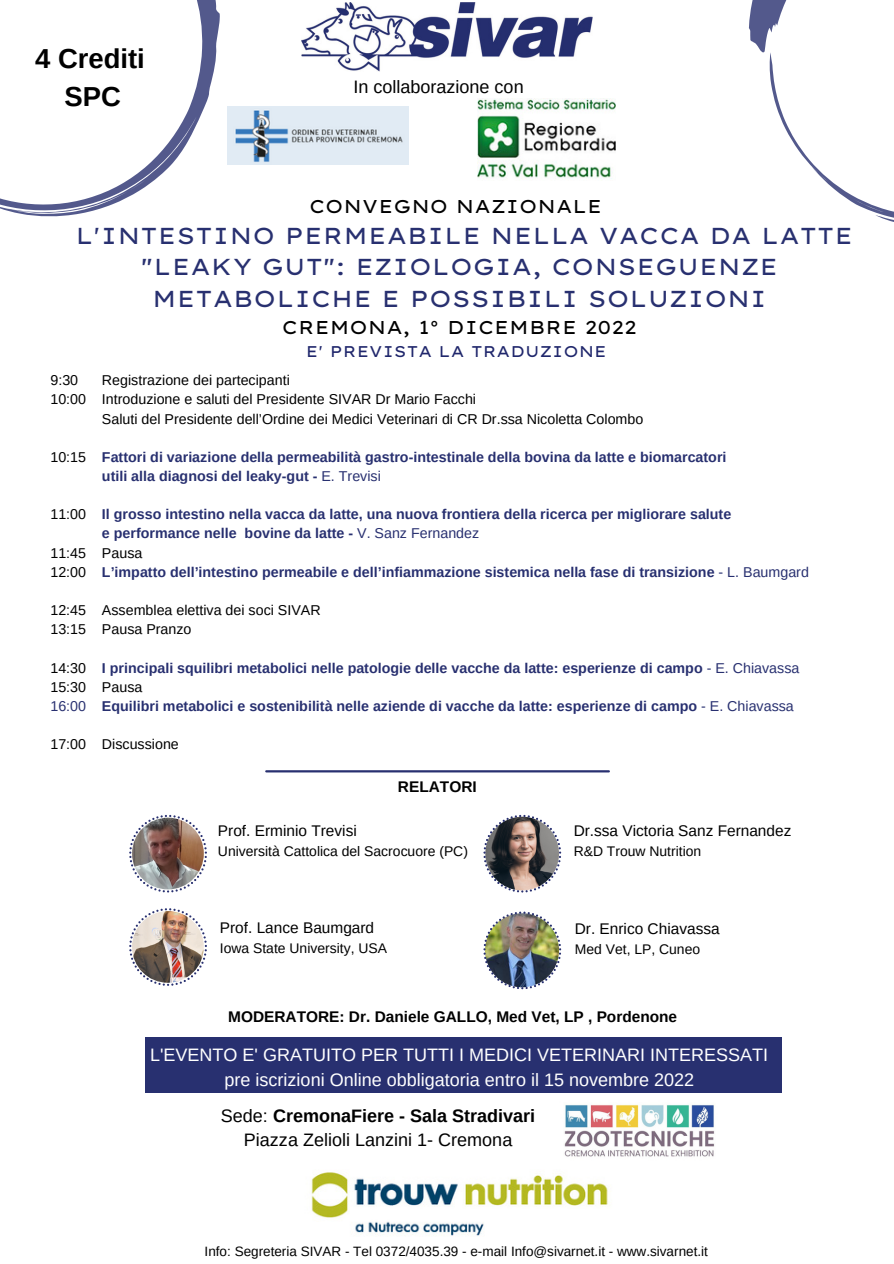
<style>
.page{position:relative;width:894px;height:1264px;background:#fff}
.page>*{position:absolute;margin:0;border:0;box-sizing:border-box;transform-origin:0 0}
.t1{font:700 27.45px/38px "Arimo";color:#000;text-align:center}
.t2{font:23.1px/31.5px "Lexend Mega";color:#283070;text-align:center}
.t3{font:18.6px "Lexend Mega";color:#000}
.t4{font:18px/24.8px "Arimo";color:#fff;text-align:center}
.t5{font:18px/24.8px "Arimo";color:#000;text-align:center}
.t6{font:15.6px "Lexend Mega";color:#20276c}
.t7{font:15.45px "Arimo";color:#000}
.t8{font:700 15.45px "Arimo";color:#000}
.t9{font:700 14.25px/19.2px "Arimo";color:#283070}
.t10{font:14.25px/19.2px "Arimo";color:#000}
.t11{font:13.95px "Arimo";color:#000}
.t12{font:13.5px "Arimo";color:#000}
.s1{font-weight:400;color:#000}
.s2{font-weight:400}
.s3{font-weight:700}
</style>
<div class="page">
<img style="left:301px;top:3px;width:291px;height:68px">
<img style="left:478px;top:98px;width:137px;height:82px">
<img style="left:228px;top:106px;width:180px;height:59px">
<hr style="left:266px;top:770px;width:342px;height:2px;background:#283070">
<div style="left:145px;top:1037px;width:636px;height:55px;background:#283070"></div>
<img style="left:311px;top:1172px;width:297px;height:64px">
<img style="left:564px;top:1104px;width:151px;height:53px">
<svg style="left:748px;top:0;width:145px;height:222px"></svg>
<img style="left:129px;top:814px;width:78px;height:78px">
<img style="left:129px;top:908px;width:78px;height:77px">
<svg style="left:483px;top:814px;width:78px;height:78px"></svg>
<img style="left:483px;top:911px;width:78px;height:78px">
<svg style="left:0;top:0;width:220px;height:217px"></svg>
<h1 class="t1" style="left:35px;top:40px;width:111px">4 Crediti<br>SPC</h1>
<p class="t5" style="left:353px;top:74px;width:172px">In collaborazione con</p>
<h3 class="t3" style="left:309px;top:194px;width:294px">CONVEGNO NAZIONALE</h3>
<h2 class="t2" style="left:75px;top:219px;width:779px">L'INTESTINO PERMEABILE NELLA VACCA DA LATTE "LEAKY GUT": EZIOLOGIA, CONSEGUENZE<br>METABOLICHE E POSSIBILI SOLUZIONI</h2>
<h3 class="t3" style="left:282px;top:315px;width:356px">CREMONA, 1° DICEMBRE 2022</h3>
<p class="t6" style="left:306px;top:342px;width:302px">E' PREVISTA LA TRADUZIONE</p>
<p class="t10" style="left:50px;top:371px;width:29px">9:30</p>
<p class="t10" style="left:102px;top:371px;width:189px">Registrazione dei partecipanti</p>
<p class="t10" style="left:50px;top:390px;width:427px">10:00 Introduzione e saluti del Presidente SIVAR Dr Mario Facchi</p>
<p class="t10" style="left:102px;top:409px;width:542px">Saluti del Presidente dell’Ordine dei Medici Veterinari di CR Dr.ssa Nicoletta Colombo</p>
<p class="t9" style="left:102px;top:447px;width:626px;text-indent:-51px"><span class="s1">10:15</span> Fattori di variazione della permeabilità gastro-intestinale della bovina da latte e biomarcatori utili alla diagnosi del leaky-gut - <span class="s2">E. Trevisi</span></p>
<p class="t9" style="left:50px;top:505px;width:682px"><span class="s1">11:00</span> Il grosso intestino nella vacca da latte, una nuova frontiera della ricerca per migliorare salute</p>
<p class="t9" style="left:102px;top:524px;width:378px">e performance nelle bovine da latte - <span class="s2">V. Sanz Fernandez</span></p>
<p class="t10" style="left:50px;top:543px;width:93px">11:45 Pausa</p>
<p class="t9" style="left:50px;top:562px;width:759px"><span class="s1">12:00</span> L’impatto dell’intestino permeabile e dell’infiammazione sistemica nella fase di transizione <span class="s2">- L. Baumgard</span></p>
<p class="t10" style="left:50px;top:600px;width:272px">12:45 Assemblea elettiva dei soci SIVAR<br>13:15 Pausa Pranzo</p>
<p class="t9" style="left:50px;top:658px;width:750px"><span class="s1">14:30</span> I principali squilibri metabolici nelle patologie delle vacche da latte: esperienze di campo <span class="s2">- E. Chiavassa<br></span><span class="s1">15:30 Pausa<br></span><span class="s2">16:00</span> Equilibri metabolici e sostenibilità nelle aziende di vacche da latte: esperienze di campo <span class="s2">- E. Chiavassa</span></p>
<p class="t10" style="left:50px;top:734px;width:130px">17:00 Discussione</p>
<p class="t8" style="left:398px;top:777px;width:80px">RELATORI</p>
<p class="t7" style="left:218px;top:822px;width:140px">Prof. Erminio Trevisi</p>
<p class="t11" style="left:218px;top:843px;width:251px">Università Cattolica del Sacrocuore (PC)</p>
<p class="t7" style="left:220px;top:919px;width:156px">Prof. Lance Baumgard</p>
<p class="t11" style="left:220px;top:940px;width:169px">Iowa State University, USA</p>
<p class="t7" style="left:573px;top:822px;width:219px">Dr.ssa Victoria Sanz Fernandez</p>
<p class="t11" style="left:573px;top:843px;width:129px">R&amp;D Trouw Nutrition</p>
<p class="t7" style="left:574px;top:919px;width:146px">Dr. Enrico Chiavassa</p>
<p class="t11" style="left:574px;top:940px;width:127px">Med Vet, LP, Cuneo</p>
<p class="t8" style="left:228px;top:1008px;width:450px">MODERATORE: Dr. Daniele GALLO, Med Vet, LP , Pordenone</p>
<p class="t4" style="left:150px;top:1042px;width:619px">L'EVENTO E' GRATUITO PER TUTTI I MEDICI VETERINARI INTERESSATI pre iscrizioni Online obbligatoria entro il 15 novembre 2022</p>
<p class="t5" style="left:221px;top:1102px;width:316px">Sede: <span class="s3">CremonaFiere - Sala Stradivari<br></span>Piazza Zelioli Lanzini 1- Cremona</p>
<p class="t12" style="left:204px;top:1243px;width:504px">Info: Segreteria SIVAR - Tel 0372/4035.39 - e-mail Info@sivarnet.it - www.sivarnet.it</p>
</div>
